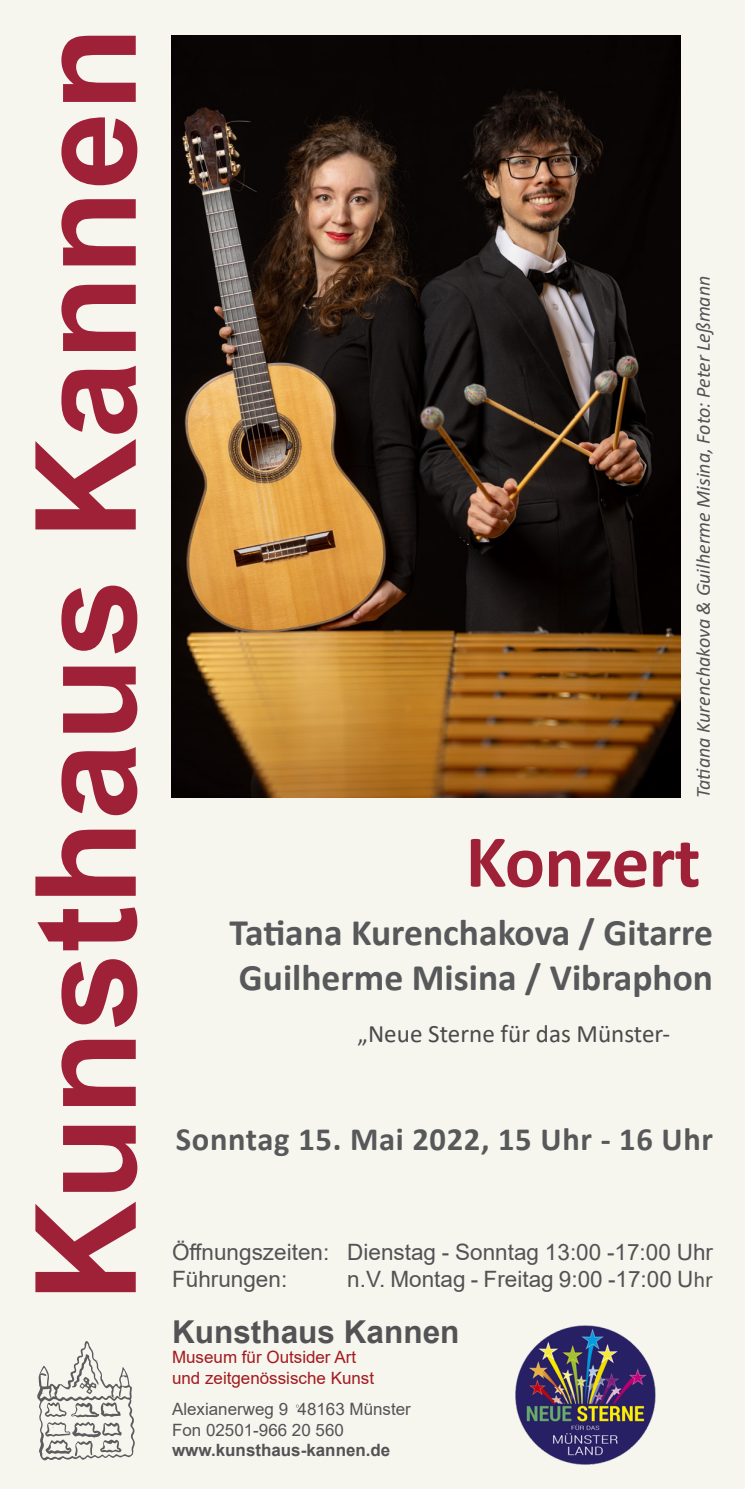
<style>
.page{position:relative;width:745px;height:1489px;background:#fff}
.page>*{position:absolute;margin:0;border:0;box-sizing:border-box;transform-origin:0 0}
.t1{font:700 140px "Arial";color:#9f2137}
.t2{font:700 75px "Calibri";letter-spacing:-.01em;color:#9f2137}
.t3{font:700 37.5px "Calibri";color:#57585a}
.t4{font:700 32.5px "Calibri";letter-spacing:.02em;color:#57585a}
.t5{font:700 31.5px "Arial";color:#535355}
.t6{font:25px "Calibri";color:#494a4b}
.t7{font:22.5px "Arial";color:#535355}
.t8{font:italic 20px "Calibri";color:#535355}
.t9{font:17px "Arial";color:#a21a1e}
.t10{font:17px "Arial";color:#535355}
.t11{font:700 17px "Arial";color:#535355}
.s1{font-family:"Calibri"}
</style>
<div class="page">
<div style="left:0;top:0;width:744px;height:1488px;background:#f6f5ee"></div>
<img style="left:171px;top:35px;width:509px;height:762px">
<svg style="left:37px;top:1341px;width:98px;height:119px"></svg>
<img style="left:515px;top:1325px;width:141px;height:140px">
<p class="t1" style="left:-12px;top:1302px;width:1277px;rotate:-90deg">Kunsthaus Kannen</p>
<p class="t8" style="left:688px;top:797px;width:523px;rotate:-90deg">Tatiana Kurenchakova &amp; Guilherme Misina, Foto: Peter Leßmann</p>
<p class="t2" style="left:465px;top:808px;width:236px">Konzert</p>
<p class="t3" style="left:229px;top:905px;width:485px">Tatiana Kurenchakova / Gitarre</p>
<p class="t3" style="left:239px;top:950px;width:475px">Guilherme Misina / Vibraphon</p>
<p class="t6" style="left:357px;top:1015px;width:314px">„Neue Sterne für das Münster-</p>
<p class="t4" style="left:176px;top:1116px;width:538px">Sonntag 15. Mai 2022, 15 Uhr - 16 Uhr</p>
<p class="t7" style="left:172px;top:1236px;width:542px">Öffnungszeiten: Dienstag - Sonntag 13:00 -17:00 Uhr</p>
<p class="t7" style="left:172px;top:1263px;width:117px">Führungen:</p>
<p class="t7" style="left:347px;top:1263px;width:367px">n.V. Montag - Freitag 9:00 -17:00 U<span class="s1">hr</span></p>
<p class="t5" style="left:172px;top:1309px;width:289px">Kunsthaus Kannen</p>
<p class="t9" style="left:172px;top:1345px;width:185px">Museum für Outsider Art</p>
<p class="t9" style="left:172px;top:1365px;width:203px">und zeitgenössische Kunst</p>
<p class="t10" style="left:172px;top:1397px;width:240px">Alexianerweg 9 48163 Münster</p>
<p class="t10" style="left:172px;top:1417px;width:173px">Fon 02501-966 20 560</p>
<p class="t11" style="left:172px;top:1437px;width:220px">www.kunsthaus-kannen.de</p>
</div>
